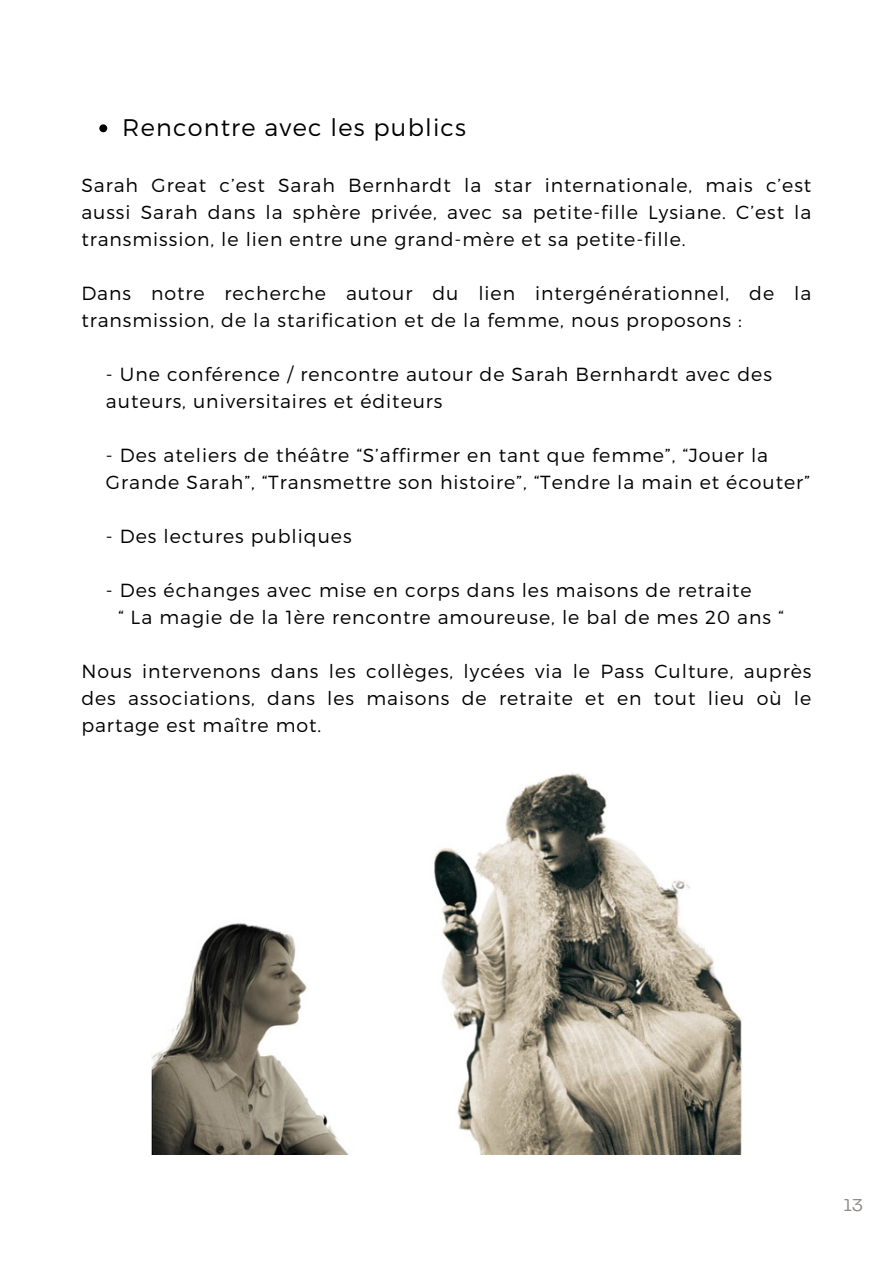
<style>
.page{position:relative;width:894px;height:1264px;background:#fff}
.page>*{position:absolute;margin:0;border:0;box-sizing:border-box;transform-origin:0 0}
.t1{font:300 24px "Montserrat";letter-spacing:.05em;color:#000}
.t2{font:300 18.9px/27px "Montserrat";letter-spacing:.05em;color:#000}
.t3{font:18px "Telegraf";color:#8f8a7e}
</style>
<div class="page">
<img style="left:151px;top:773px;width:591px;height:381px">
<svg style="left:99px;top:124px;width:8px;height:8px"></svg>
<p class="t1" style="left:122px;top:111px;width:345px">Rencontre avec les publics</p>
<p class="t2" style="left:81px;top:171px;width:731px;text-align:justify">Sarah Great c’est Sarah Bernhardt la star internationale, mais c’est aussi Sarah dans la sphère privée, avec sa petite-fille Lysiane. C’est la transmission, le lien entre une grand-mère et sa petite-fille.</p>
<p class="t2" style="left:81px;top:279px;width:731px">Dans notre recherche autour du lien intergénérationnel, de la transmission, de la starification et de la femme, nous proposons :</p>
<p class="t2" style="left:106px;top:360px;width:667px">- Une conférence / rencontre autour de Sarah Bernhardt avec des auteurs, universitaires et éditeurs</p>
<p class="t2" style="left:106px;top:441px;width:705px">- Des ateliers de théâtre “S’affirmer en tant que femme”, “Jouer la<br>Grande Sarah”, “Transmettre son histoire”, “Tendre la main et écouter”</p>
<p class="t2" style="left:106px;top:522px;width:247px">- Des lectures publiques</p>
<p class="t2" style="left:118px;top:576px;width:666px;text-indent:-12px">- Des échanges avec mise en corps dans les maisons de retraite<br>“ La magie de la 1ère rencontre amoureuse, le bal de mes 20 ans “</p>
<p class="t2" style="left:81px;top:657px;width:731px;text-align:justify">Nous intervenons dans les collèges, lycées via le Pass Culture, auprès des associations, dans les maisons de retraite et en tout lieu où le partage est maître mot.</p>
<p class="t3" style="left:843px;top:1197px;width:21px">13</p>
</div>
